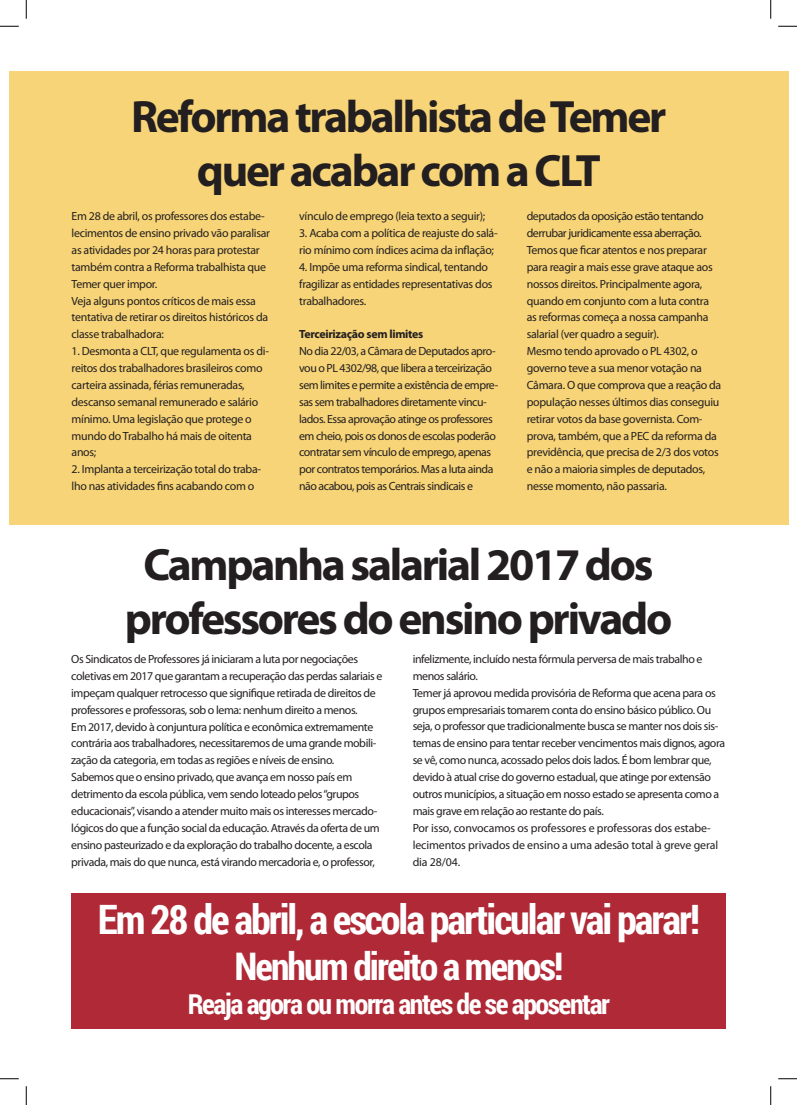
<style>
.page{position:relative;width:797px;height:1105px;background:#fff}
.page>*{position:absolute;margin:0;border:0;box-sizing:border-box;transform-origin:0 0}
.t1{font:700 45.5px/54.6px "Myriad Pro";letter-spacing:-.05em;color:#231f20;text-align:center}
.t2{font:700 40.5px "Roboto Condensed";letter-spacing:-.05em;color:#fff}
.t3{font:700 38px "Roboto Condensed";letter-spacing:-.05em;color:#fff}
.t4{font:700 28px "Roboto Condensed";letter-spacing:-.05em;color:#fff}
.t5{font:11.88px/16.9px "Myriad Pro";letter-spacing:-.035em;color:#231f20}
.t6{font:700 11.88px "Myriad Pro";letter-spacing:-.025em;color:#231f20}
</style>
<div class="page">
<div style="left:71px;top:893px;width:654px;height:136px;background:#af2936"></div>
<div style="left:9px;top:71px;width:779px;height:454px;background:#f7d477"></div>
<svg style="left:0;top:25px;width:19px;height:2px"></svg>
<svg style="left:778px;top:25px;width:19px;height:2px"></svg>
<svg style="left:0;top:1078px;width:19px;height:1px"></svg>
<svg style="left:778px;top:1078px;width:19px;height:1px"></svg>
<svg style="left:25px;top:0;width:2px;height:19px"></svg>
<svg style="left:25px;top:1086px;width:2px;height:19px"></svg>
<svg style="left:770px;top:0;width:1px;height:19px"></svg>
<svg style="left:770px;top:1086px;width:1px;height:19px"></svg>
<h1 class="t1" style="left:131px;top:88px;width:536px">Reforma trabalhista de Temer quer acabar com a CLT</h1>
<p class="t5" style="left:72px;top:208px;width:200px">Em 28 de abril, os professores dos estabe&shy;lecimentos de ensino privado vão paralisar as atividades por 24 horas para protestar também contra a Reforma trabalhista que Temer quer impor.<br>Veja alguns pontos críticos de mais essa tentativa de retirar os direitos históricos da classe trabalhadora:</p>
<p class="t5" style="left:72px;top:343px;width:199px">1. Desmonta a CLT, que regulamenta os di&shy;reitos dos trabalhadores brasileiros como carteira assinada, férias remuneradas, descanso semanal remunerado e salário mínimo. Uma legislação que protege o mundo do Trabalho há mais de oitenta anos;</p>
<p class="t5" style="left:72px;top:461px;width:191px">2. Implanta a terceirização total do traba&shy;lho nas atividades fins acabando com o</p>
<p class="t5" style="left:527px;top:207px;width:196px">deputados da oposição estão tentando derrubar juridicamente essa aberração.<br>Temos que ficar atentos e nos preparar para reagir a mais esse grave ataque aos nossos direitos. Principalmente agora, quando em conjunto com a luta contra as reformas começa a nossa campanha salarial (ver quadro a seguir).<br>Mesmo tendo aprovado o PL 4302, o governo teve a sua menor votação na Câmara. O que comprova que a reação da população nesses últimos dias conseguiu retirar votos da base governista. Com&shy;prova, também, que a PEC da reforma da previdência, que precisa de 2/3 dos votos e não a maioria simples de deputados, nesse momento, não passaria.</p>
<p class="t5" style="left:299px;top:207px;width:188px">vínculo de emprego (leia texto a seguir);</p>
<p class="t5" style="left:299px;top:224px;width:200px">3. Acaba com a política de reajuste do salá&shy;rio mínimo com índices acima da inflação;</p>
<p class="t5" style="left:299px;top:258px;width:195px">4. Impõe uma reforma sindical, tentando fragilizar as entidades representativas dos trabalhadores.</p>
<p class="t6" style="left:299px;top:326px;width:126px">Terceirização sem limites</p>
<p class="t5" style="left:299px;top:342px;width:201px">No dia 22/03, a Câmara de Deputados apro&shy;vou o PL 4302/98, que libera a terceirização sem limites e permite a existência de empre&shy;sas sem trabalhadores diretamente vincu&shy;lados. Essa aprovação atinge os professores em cheio, pois os donos de escolas poderão contratar sem vínculo de emprego, apenas por contratos temporários. Mas a luta ainda não acabou, pois as Centrais sindicais e</p>
<h1 class="t1" style="left:125px;top:535px;width:549px">Campanha salarial 2017 dos professores do ensino privado</h1>
<p class="t5" style="left:71px;top:650px;width:313px">Os Sindicatos de Professores já iniciaram a luta por negociações coletivas em 2017 que garantam a recuperação das perdas salariais e impeçam qualquer retrocesso que signifique retirada de direitos de professores e professoras, sob o lema: nenhum direito a menos.<br>Em 2017, devido à conjuntura política e econômica extremamente contrária aos trabalhadores, necessitaremos de uma grande mobili&shy;zação da categoria, em todas as regiões e níveis de ensino.<br>Sabemos que o ensino privado, que avança em nosso país em detrimento da escola pública, vem sendo loteado pelos “grupos educacionais”, visando a atender muito mais os interesses mercado&shy;lógicos do que a função social da educação. Através da oferta de um ensino pasteurizado e da exploração do trabalho docente, a escola privada, mais do que nunca, está virando mercadoria e, o professor,</p>
<p class="t5" style="left:412px;top:650px;width:314px">infelizmente, incluído nesta fórmula perversa de mais trabalho e menos salário.<br>Temer já aprovou medida provisória de Reforma que acena para os grupos empresariais tomarem conta do ensino básico público. Ou seja, o professor que tradicionalmente busca se manter nos dois sis&shy;temas de ensino para tentar receber vencimentos mais dignos, agora se vê, como nunca, acossado pelos dois lados. É bom lembrar que, devido à atual crise do governo estadual, que atinge por extensão outros municípios, a situação em nosso estado se apresenta como a mais grave em relação ao restante do país.<br>Por isso, convocamos os professores e professoras dos estabe&shy;lecimentos privados de ensino a uma adesão total à greve geral dia 28/04.</p>
<h2 class="t2" style="left:98px;top:891px;width:603px">Em 28 de abril, a escola particular vai parar!</h2>
<h3 class="t3" style="left:234px;top:939px;width:330px">Nenhum direito a menos!</h3>
<h3 class="t4" style="left:188px;top:984px;width:424px">Reaja agora ou morra antes de se aposentar</h3>
</div>
